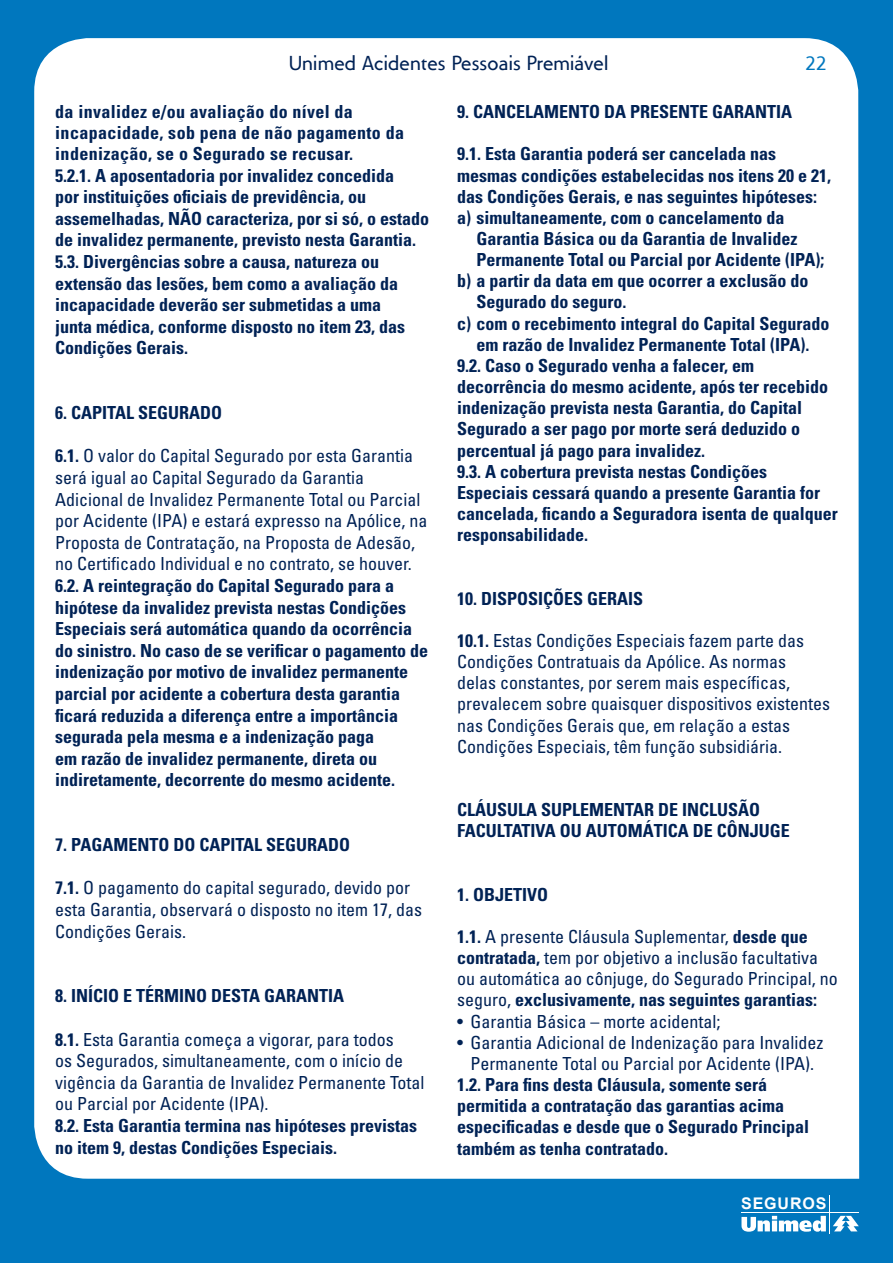
<style>
.page{position:relative;width:893px;height:1263px;background:#0077be}
.page>*{position:absolute;margin:0;border:0;box-sizing:border-box;transform-origin:0 0}
.t1{font:21px "Unimed";letter-spacing:.01em;color:#025}
.t2{font:21px "Unimed";color:#0077be}
.t3{font:700 condensed 18px/21.5px "Univers";color:#025}
.t4{font:condensed 18px/21.6px "Univers";color:#025}
.t5{font:700 16.05px "Arial";letter-spacing:.055em;color:#fff}
.s1{font-weight:700}
</style>
<div class="page">
<div style="left:34px;top:38px;width:825px;height:1141px;background:#fff"></div>
<hr style="left:742px;top:1212px;width:117px;height:1px;background:#fff">
<svg style="left:833px;top:1216px;width:26px;height:15px"></svg>
<hr style="left:829px;top:1196px;width:1px;height:38px;background:#fff">
<svg style="left:741px;top:1216px;width:85px;height:16px"></svg>
<p class="t1" style="left:289px;top:51px;width:321px">Unimed Acidentes Pessoais Premiável</p>
<p class="t2" style="left:805px;top:51px;width:23px">22</p>
<p class="t3" style="left:55px;top:101px;width:375px">da invalidez e/ou avaliação do nível da incapacidade, sob pena de não pagamento da indenização, se o Segurado se recusar.<br>5.2.1. A aposentadoria por invalidez concedida<br>por instituições oficiais de previdência, ou assemelhadas, NÃO caracteriza, por si só, o estado de invalidez permanente, previsto nesta Garantia.<br>5.3. Divergências sobre a causa, natureza ou extensão das lesões, bem como a avaliação da incapacidade deverão ser submetidas a uma<br>junta médica, conforme disposto no item 23, das Condições Gerais.</p>
<p class="t3" style="left:457px;top:101px;width:337px">9. CANCELAMENTO DA PRESENTE GARANTIA</p>
<p class="t3" style="left:457px;top:143px;width:320px">9.1. Esta Garantia poderá ser cancelada nas</p>
<p class="t3" style="left:457px;top:164px;width:375px">mesmas condições estabelecidas nos itens 20 e 21,</p>
<p class="t3" style="left:457px;top:185px;width:361px">das Condições Gerais, e nas seguintes hipóteses:</p>
<p class="t3" style="left:457px;top:207px;width:329px">a) simultaneamente, com o cancelamento da</p>
<p class="t3" style="left:477px;top:228px;width:322px">Garantia Básica ou da Garantia de Invalidez</p>
<p class="t3" style="left:477px;top:249px;width:349px">Permanente Total ou Parcial por Acidente (IPA);</p>
<p class="t3" style="left:457px;top:270px;width:353px">b) a partir da data em que ocorrer a exclusão do</p>
<p class="t3" style="left:477px;top:291px;width:151px">Segurado do seguro.</p>
<p class="t3" style="left:457px;top:312px;width:374px">c) com o recebimento integral do Capital Segurado</p>
<p class="t3" style="left:477px;top:334px;width:334px">em razão de Invalidez Permanente Total (IPA).</p>
<p class="t3" style="left:457px;top:355px;width:298px">9.2. Caso o Segurado venha a falecer, em</p>
<p class="t3" style="left:457px;top:376px;width:372px">decorrência do mesmo acidente, após ter recebido</p>
<p class="t3" style="left:457px;top:397px;width:346px">indenização prevista nesta Garantia, do Capital</p>
<p class="t3" style="left:457px;top:418px;width:344px">Segurado a ser pago por morte será deduzido o</p>
<p class="t3" style="left:457px;top:439px;width:249px">percentual já pago para invalidez.</p>
<p class="t3" style="left:457px;top:460px;width:311px">9.3. A cobertura prevista nestas Condições</p>
<p class="t3" style="left:457px;top:482px;width:364px">Especiais cessará quando a presente Garantia for</p>
<p class="t3" style="left:457px;top:503px;width:382px">cancelada, ficando a Seguradora isenta de qualquer</p>
<p class="t3" style="left:457px;top:524px;width:132px">responsabilidade.</p>
<p class="t3" style="left:55px;top:402px;width:168px">6. CAPITAL SEGURADO</p>
<p class="t4" style="left:55px;top:445px;width:374px"><span class="s1">6.1.</span> O valor do Capital Segurado por esta Garantia será igual ao Capital Segurado da Garantia Adicional de Invalidez Permanente Total ou Parcial por Acidente (IPA) e estará expresso na Apólice, na Proposta de Contratação, na Proposta de Adesão, no Certificado Individual e no contrato, se houver.</p>
<p class="t3" style="left:55px;top:575px;width:374px">6.2. A reintegração do Capital Segurado para a hipótese da invalidez prevista nestas Condições Especiais será automática quando da ocorrência do sinistro. No caso de se verificar o pagamento de indenização por motivo de invalidez permanente parcial por acidente a cobertura desta garantia ficará reduzida a diferença entre a importância segurada pela mesma e a indenização paga<br>em razão de invalidez permanente, direta ou indiretamente, decorrente do mesmo acidente.</p>
<p class="t3" style="left:457px;top:587px;width:188px">10. DISPOSIÇÕES GERAIS</p>
<p class="t4" style="left:457px;top:630px;width:374px;line-height:21.1px"><span class="s1">10.1.</span> Estas Condições Especiais fazem parte das Condições Contratuais da Apólice. As normas<br>delas constantes, por serem mais específicas, prevalecem sobre quaisquer dispositivos existentes nas Condições Gerais que, em relação a estas Condições Especiais, têm função subsidiária.</p>
<p class="t3" style="left:55px;top:834px;width:297px">7. PAGAMENTO DO CAPITAL SEGURADO</p>
<p class="t4" style="left:55px;top:877px;width:368px"><span class="s1">7.1.</span> O pagamento do capital segurado, devido por esta Garantia, observará o disposto no item 17, das<br>Condições Gerais.</p>
<p class="t3" style="left:55px;top:985px;width:290px">8. INÍCIO E TÉRMINO DESTA GARANTIA</p>
<p class="t4" style="left:55px;top:1028px;width:371px"><span class="s1">8.1.</span> Esta Garantia começa a vigorar, para todos<br>os Segurados, simultaneamente, com o início de vigência da Garantia de Invalidez Permanente Total ou Parcial por Acidente (IPA).</p>
<p class="t3" style="left:55px;top:1115px;width:363px">8.2. Esta Garantia termina nas hipóteses previstas no item 9, destas Condições Especiais.</p>
<p class="t3" style="left:457px;top:799px;width:334px">CLÁUSULA SUPLEMENTAR DE INCLUSÃO<br>FACULTATIVA OU AUTOMÁTICA DE CÔNJUGE</p>
<p class="t3" style="left:457px;top:883px;width:92px">1. OBJETIVO</p>
<p class="t4" style="left:457px;top:926px;width:382px;line-height:21.1px"><span class="s1">1.1.</span> A presente Cláusula Suplementar, <span class="s1">desde que contratada,</span> tem por objetivo a inclusão facultativa ou automática ao cônjuge, do Segurado Principal, no seguro, <span class="s1">exclusivamente, nas seguintes garantias:</span></p>
<p class="t4" style="left:457px;top:1010px;width:265px">• Garantia Básica – morte acidental;</p>
<p class="t4" style="left:457px;top:1031px;width:368px;line-height:21.1px;text-align:center">• Garantia Adicional de Indenização para Invalidez<br>Permanente Total ou Parcial por Acidente (IPA).</p>
<p class="t3" style="left:457px;top:1074px;width:353px">1.2. Para fins desta Cláusula, somente será permitida a contratação das garantias acima especificadas e desde que o Segurado Principal também as tenha contratado.</p>
<p class="t5" style="left:741px;top:1195px;width:87px">SEGUROS</p>
</div>
